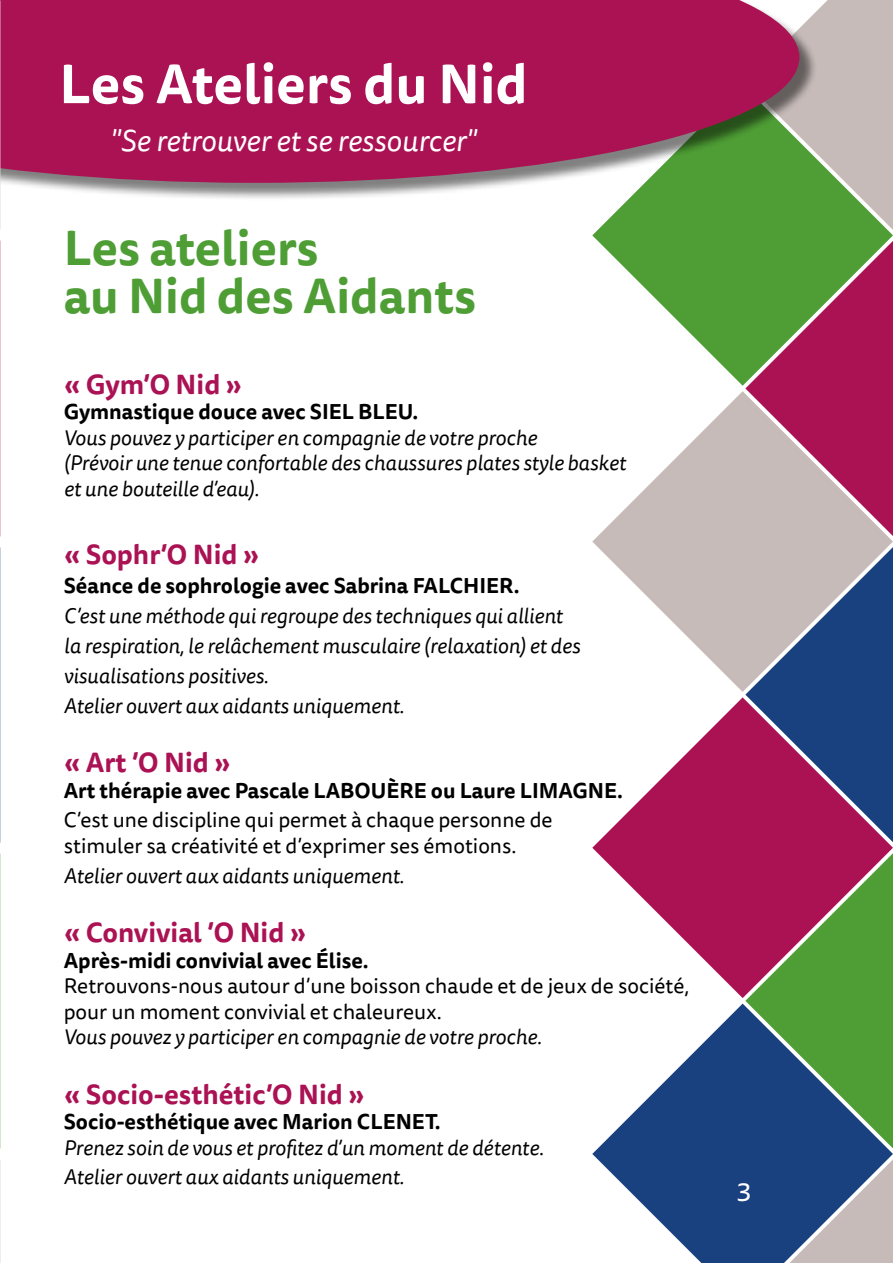
<style>
.page{position:relative;width:893px;height:1263px;background:#fff}
.page>*{position:absolute;margin:0;border:0;box-sizing:border-box;transform-origin:0 0}
.t1{font:700 54px "Tisa Sans Pro";color:#fff}
.t2{font:700 48px/48px "Tisa Sans Pro";color:#4e9e35}
.t3{font:italic 30px "Tisa Sans Pro";color:#fff}
.t4{font:700 27px "Tisa Sans Pro";color:#ab1254}
.t5{font:27px "Tisa Sans Pro";color:#fff}
.t6{font:italic 21px/29.7px "Tisa Sans Pro";color:#000}
.t7{font:21px/25.5px "Tisa Sans Pro";color:#000}
.t8{font:700 21px "Tisa Sans Pro";color:#000}
</style>
<div class="page">
<svg style="left:592px;top:202px;width:301px;height:184px;fill:#4e9e35"></svg>
<svg style="left:745px;top:241px;width:148px;height:150px;background:#835a4b"></svg>
<svg style="left:745px;top:0;width:148px;height:230px;background:#acb69c"></svg>
<svg style="left:592px;top:391px;width:301px;height:301px;fill:#c6bbb9"></svg>
<svg style="left:745px;top:547px;width:148px;height:150px;background:#707f9e"></svg>
<svg style="left:592px;top:697px;width:301px;height:301px;fill:#ab1254"></svg>
<svg style="left:745px;top:853px;width:148px;height:150px;background:#7f614a"></svg>
<svg style="left:592px;top:1003px;width:301px;height:260px;fill:#19417f"></svg>
<svg style="left:789px;top:1159px;width:104px;height:104px;background:#7986a2"></svg>
<div style="left:0;top:0;width:818px;height:202px;background:#000;opacity:.5"></div>
<svg style="left:0;top:0;width:799px;height:183px;background:#a62358"></svg>
<h1 class="t1" style="left:59px;top:44px;width:470px">Les Ateliers du Nid</h1>
<h3 class="t3" style="left:110px;top:121px;width:368px">"Se retrouver et se ressourcer"</h3>
<h2 class="t2" style="left:64px;top:224px;width:414px">Les ateliers<br>au Nid des Aidants</h2>
<p class="t4" style="left:64px;top:364px;width:180px">« Gym’O Nid »</p>
<p class="t8" style="left:64px;top:396px;width:356px">Gymnastique douce avec SIEL BLEU.</p>
<p class="t6" style="left:64px;top:425px;width:564px;line-height:25.5px">Vous pouvez y participer en compagnie de votre proche<br>(Prévoir une tenue confortable des chaussures plates style basket et une bouteille d’eau).</p>
<p class="t4" style="left:64px;top:534px;width:197px">« Sophr’O Nid »</p>
<p class="t8" style="left:64px;top:571px;width:457px">Séance de sophrologie avec Sabrina FALCHIER.</p>
<p class="t6" style="left:64px;top:602px;width:518px">C’est une méthode qui regroupe des techniques qui allient la respiration, le relâchement musculaire (relaxation) et des visualisations positives.<br>Atelier ouvert aux aidants uniquement.</p>
<p class="t4" style="left:64px;top:743px;width:169px">« Art ’O Nid »</p>
<p class="t8" style="left:64px;top:775px;width:561px">Art thérapie avec Pascale LABOUÈRE ou Laure LIMAGNE.</p>
<p class="t7" style="left:64px;top:808px;width:490px">C’est une discipline qui permet à chaque personne de stimuler sa créativité et d’exprimer ses émotions.</p>
<p class="t6" style="left:64px;top:861px;width:342px">Atelier ouvert aux aidants uniquement.</p>
<p class="t4" style="left:64px;top:913px;width:244px">« Convivial ’O Nid »</p>
<p class="t8" style="left:64px;top:945px;width:306px">Après-midi convivial avec Élise.</p>
<p class="t7" style="left:64px;top:973px;width:627px">Retrouvons-nous autour d’une boisson chaude et de jeux de société, pour un moment convivial et chaleureux.</p>
<p class="t6" style="left:64px;top:1022px;width:480px">Vous pouvez y participer en compagnie de votre proche.</p>
<p class="t4" style="left:64px;top:1074px;width:303px">« Socio-esthétic’O Nid »</p>
<p class="t8" style="left:64px;top:1106px;width:378px">Socio-esthétique avec Marion CLENET.</p>
<p class="t6" style="left:64px;top:1133px;width:481px">Prenez soin de vous et profitez d’un moment de détente.<br>Atelier ouvert aux aidants uniquement.</p>
<p class="t5" style="left:737px;top:1170px;width:16px">3</p>
</div>
